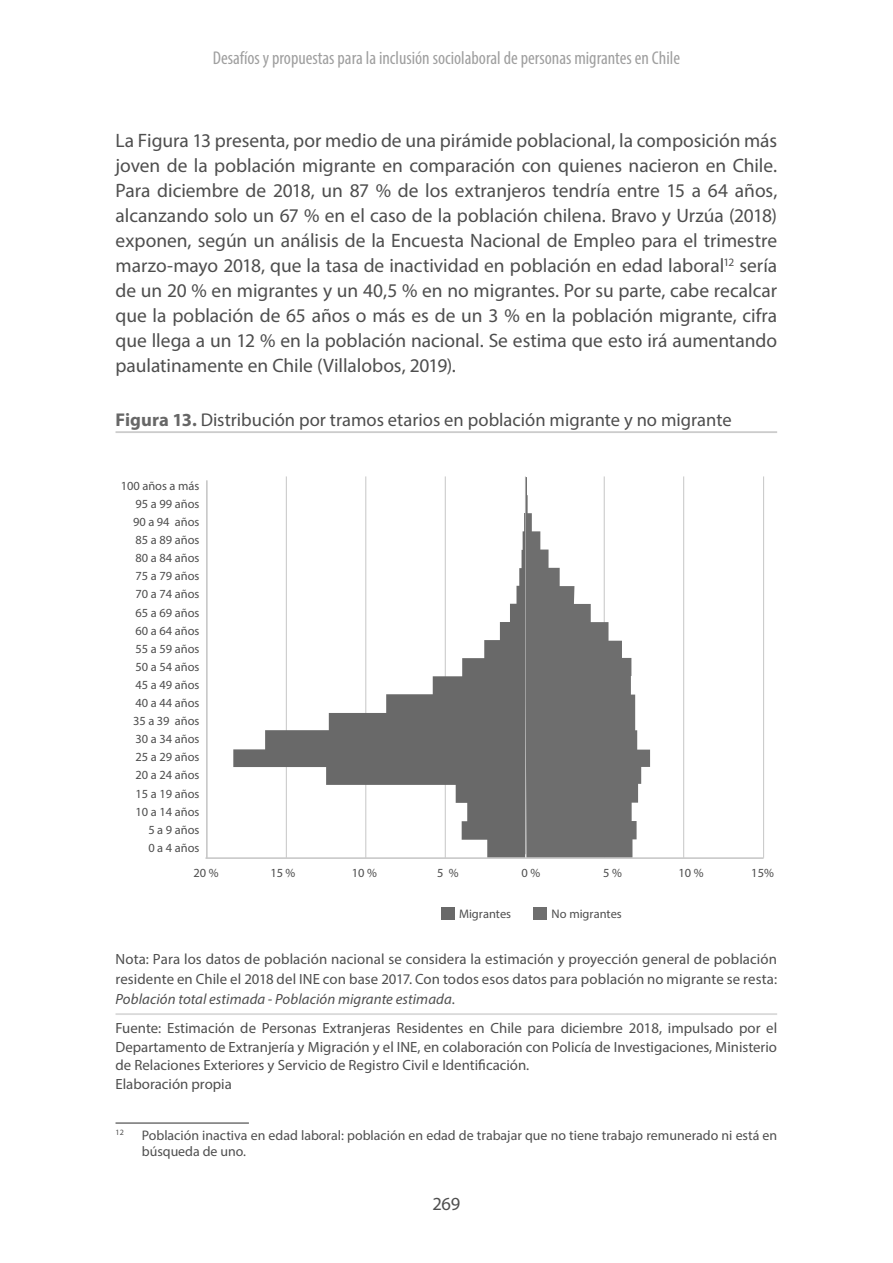
<style>
.page{position:relative;width:893px;height:1263px;background:#fff}
.page>*{position:absolute;margin:0;border:0;box-sizing:border-box;transform-origin:0 0}
.t1{font:19.5px/25px "Myriad Pro";color:#4e4e4e;text-align:justify}
.t2{font:condensed 18.45px "Myriad Pro";color:#9f9f9f}
.t3{font:18.45px "Myriad Pro";color:#4e4e4e}
.t4{font:14.85px/18.5px "Myriad Pro";color:#4e4e4e;text-align:justify}
.t5{font:13.95px/16.6px "Myriad Pro";color:#4e4e4e}
.t6{font:12.45px/18.1px "Myriad Pro";color:#4e4e4e;text-align:right}
.t7{font:8.1px "Myriad Pro";color:#4e4e4e}
.s1{font-weight:700;color:#676767}
.s2{font-style:italic}
</style>
<div class="page">
<hr style="left:116px;top:431px;width:661px;height:2px;background:#ccc">
<hr style="left:116px;top:1013px;width:661px;height:2px;background:#dadada">
<hr style="left:206px;top:480px;width:2px;height:378px;background:#c6c6c6">
<hr style="left:286px;top:476px;width:1px;height:382px;background:#c6c6c6">
<hr style="left:365px;top:476px;width:1px;height:382px;background:#c6c6c6">
<hr style="left:445px;top:476px;width:1px;height:382px;background:#c6c6c6">
<hr style="left:525px;top:476px;width:1px;height:378px;background:#c6c6c6">
<hr style="left:604px;top:476px;width:1px;height:382px;background:#c6c6c6">
<hr style="left:683px;top:476px;width:1px;height:382px;background:#c6c6c6">
<hr style="left:763px;top:476px;width:1px;height:382px;background:#c6c6c6">
<svg style="left:526px;top:477px;width:124px;height:380px;fill:#6e6e6e"></svg>
<svg style="left:233px;top:513px;width:292px;height:344px"></svg>
<div style="left:533px;top:907px;width:14px;height:13px;background:#6e6e6e"></div>
<div style="left:441px;top:907px;width:13px;height:13px;background:#696969"></div>
<hr style="left:205px;top:857px;width:558px;height:2px;background:#c6c6c6">
<hr style="left:116px;top:1122px;width:133px;height:2px;background:#676767">
<p class="t2" style="left:213px;top:51px;width:469px">Desafíos y propuestas para la inclusión sociolaboral de personas migrantes en Chile</p>
<p class="t1" style="left:116px;top:129px;width:663px">La Figura 13 presenta, por medio de una pirámide poblacional, la composición más joven de la población migrante en comparación con quienes nacieron en Chile.<br>Para diciembre de 2018, un 87 % de los extranjeros tendría entre 15 a 64 años, alcanzando solo un 67 % en el caso de la población chilena. Bravo y Urzúa (2018) exponen, según un análisis de la Encuesta Nacional de Empleo para el trimestre marzo-mayo 2018, que la tasa de inactividad en población en edad laboral<sup>12</sup> sería de un 20 % en migrantes y un 40,5 % en no migrantes. Por su parte, cabe recalcar que la población de 65 años o más es de un 3 % en la población migrante, cifra que llega a un 12 % en la población nacional. Se estima que esto irá aumentando paulatinamente en Chile (Villalobos, 2019).</p>
<p class="t3" style="left:116px;top:413px;width:617px"><span class="s1">Figura 13.</span> Distribución por tramos etarios en población migrante y no migrante</p>
<p class="t6" style="left:121px;top:477px;width:80px">100 años a más<br>95 a 99 años<br>90 a 94 años<br>85 a 89 años<br>80 a 84 años<br>75 a 79 años<br>70 a 74 años<br>65 a 69 años<br>60 a 64 años<br>55 a 59 años<br>50 a 54 años<br>45 a 49 años<br>40 a 44 años<br>35 a 39 años<br>30 a 34 años<br>25 a 29 años<br>20 a 24 años<br>15 a 19 años<br>10 a 14 años<br>5 a 9 años<br>0 a 4 años</p>
<p class="t6" style="left:194px;top:864px;width:27px">20 %</p>
<p class="t6" style="left:270px;top:864px;width:27px">15 %</p>
<p class="t6" style="left:352px;top:864px;width:27px">10 %</p>
<p class="t6" style="left:437px;top:864px;width:23px">5 %</p>
<p class="t6" style="left:521px;top:864px;width:20px">0 %</p>
<p class="t6" style="left:603px;top:864px;width:20px">5 %</p>
<p class="t6" style="left:678px;top:864px;width:27px">10 %</p>
<p class="t6" style="left:751px;top:864px;width:24px">15%</p>
<p class="t6" style="left:459px;top:905px;width:54px">Migrantes</p>
<p class="t6" style="left:552px;top:905px;width:72px">No migrantes</p>
<p class="t4" style="left:116px;top:949px;width:663px;line-height:20.4px">Nota: Para los datos de población nacional se considera la estimación y proyección general de población residente en Chile el 2018 del INE con base 2017. Con todos esos datos para población no migrante se resta:<br><span class="s2">Población total estimada - Población migrante estimada</span>.</p>
<p class="t4" style="left:116px;top:1020px;width:663px;text-align:left">Fuente: Estimación de Personas Extranjeras Residentes en Chile para diciembre 2018, impulsado por el Departamento de Extranjería y Migración y el INE, en colaboración con Policía de Investigaciones, Ministerio de Relaciones Exteriores y Servicio de Registro Civil e Identificación.<br>Elaboración propia</p>
<p class="t7" style="left:116px;top:1129px;width:10px">12</p>
<p class="t5" style="left:142px;top:1128px;width:637px">Población inactiva en edad laboral: población en edad de trabajar que no tiene trabajo remunerado ni está en búsqueda de uno.</p>
<p class="t3" style="left:432px;top:1196px;width:29px">269</p>
</div>
